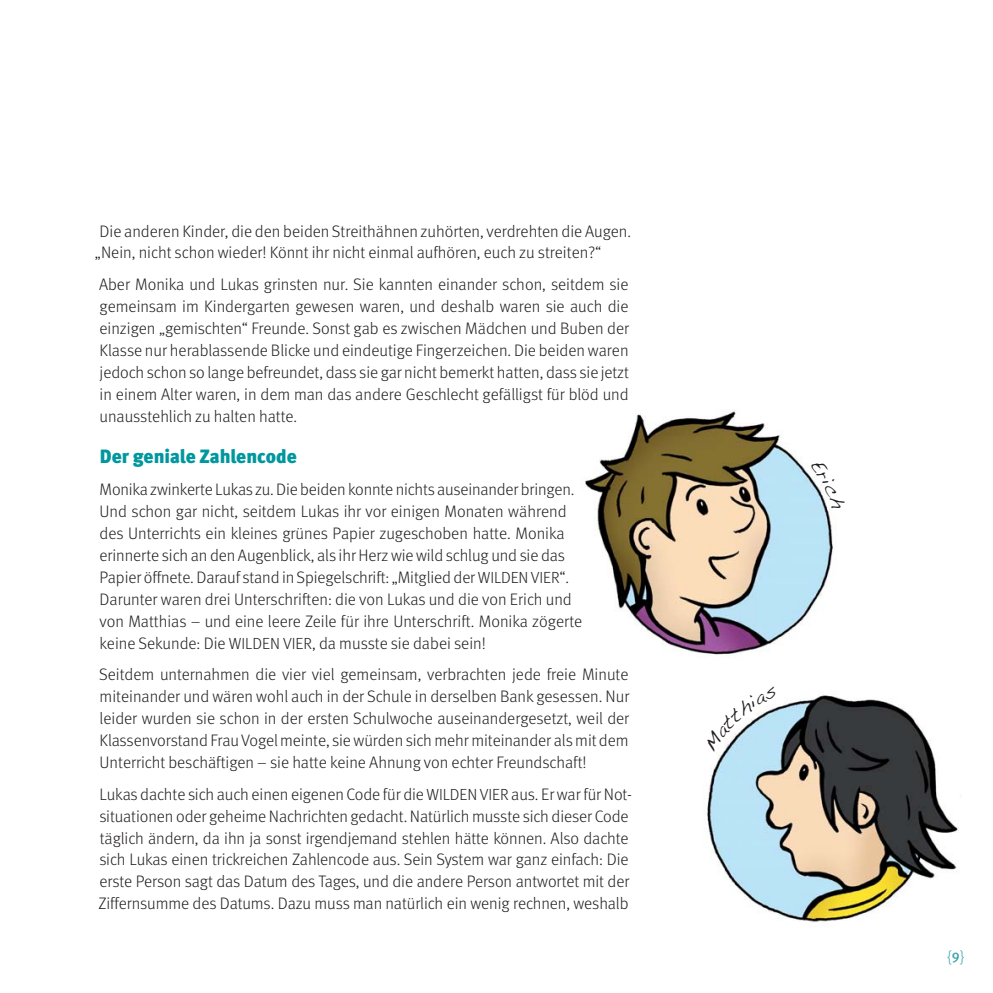
<style>
.page{position:relative;width:993px;height:993px;background:#fff}
.page>*{position:absolute;margin:0;border:0;box-sizing:border-box;transform-origin:0 0}
.t1{font:19.25px "Meta Black CELF";color:#00979e}
.t2{font:300 16.62px/21.9px "Meta";letter-spacing:-.005em;color:#231f20}
.t3{font:300 15.75px "Meta";color:#3da5ad}
.s1{font-size:16.1px}
.s2{font-family:"Meta Light LF";font-weight:400;font-size:16.1px}
.s3{font-family:"Meta Medium CELF";font-weight:400;font-size:14px}
</style>
<div class="page">
<img style="left:707px;top:694px;width:252px;height:228px">
<img style="left:585px;top:409px;width:248px;height:246px">
<svg style="left:707px;top:694px;width:70px;height:57px"></svg>
<svg style="left:810px;top:458px;width:23px;height:52px"></svg>
<p class="t2" style="left:95px;top:222px;width:537px">Die anderen Kinder, die den beiden Streithähnen zuhörten, verdrehten die Augen. „Nein, nicht schon wieder! Könnt ihr nicht einmal aufhören, euch zu streiten?“</p>
<p class="t2" style="left:99px;top:275px;width:531px;text-align:justify">Aber Monika und Lukas grinsten nur. Sie kannten einander schon, seitdem sie gemeinsam im Kindergarten gewesen waren, und deshalb waren sie auch die einzigen „gemischten“ Freunde. Sonst gab es zwischen Mädchen und Buben der Klasse nur herablassende Blicke und eindeutige Fingerzeichen. Die beiden waren jedoch schon so lange befreundet, dass sie gar nicht bemerkt hatten, dass sie jetzt in einem Alter waren, in dem man das andere Geschlecht gefälligst für blöd und unausstehlich zu halten hatte.</p>
<p class="t1" style="left:100px;top:449px;width:198px">Der geniale Zahlencode</p>
<p class="t2" style="left:99px;top:480px;width:484px">Monika zwinkerte Lukas zu. Die beiden konnte nichts auseinander bringen.<br>Und schon gar nicht, seitdem Lukas ihr vor einigen Monaten während des Unterrichts ein kleines grünes Papier zugeschoben hatte. Monika erinnerte sich an den Augenblick, als ihr Herz wie wild schlug und sie das Papier öffnete. Darauf stand in Spiegelschrift: „Mitglied der <span class="s1">WILDEN</span> <span class="s2">VIER</span>“.<br>Darunter waren drei Unterschriften: die von Lukas und die von Erich und von Matthias – und eine leere Zeile für ihre Unterschrift. Monika zögerte keine Sekunde: Die <span class="s1">WILDEN</span> <span class="s2">VIER</span>, da musste sie dabei sein!</p>
<p class="t2" style="left:99px;top:665px;width:531px;text-align:justify">Seitdem unternahmen die vier viel gemeinsam, verbrachten jede freie Minute miteinander und wären wohl auch in der Schule in derselben Bank gesessen. Nur leider wurden sie schon in der ersten Schulwoche auseinandergesetzt, weil der Klassenvorstand Frau Vogel meinte, sie würden sich mehr miteinander als mit dem Unterricht beschäftigen – sie hatte keine Ahnung von echter Freundschaft!</p>
<p class="t2" style="left:98px;top:784px;width:535px">Lukas dachte sich auch einen eigenen Code für die <span class="s1">WILDEN</span> <span class="s2">VIER</span> aus. Er war für Not&shy;situationen oder geheime Nachrichten gedacht. Natürlich musste sich dieser Code täglich ändern, da ihn ja sonst irgendjemand stehlen hätte können. Also dachte sich Lukas einen trickreichen Zahlencode aus. Sein System war ganz einfach: Die erste Person sagt das Datum des Tages, und die andere Person antwortet mit der Ziffernsumme des Datums. Dazu muss man natürlich ein wenig rechnen, weshalb</p>
<p class="t3" style="left:946px;top:950px;width:19px">{<span class="s3">9</span>}</p>
</div>
